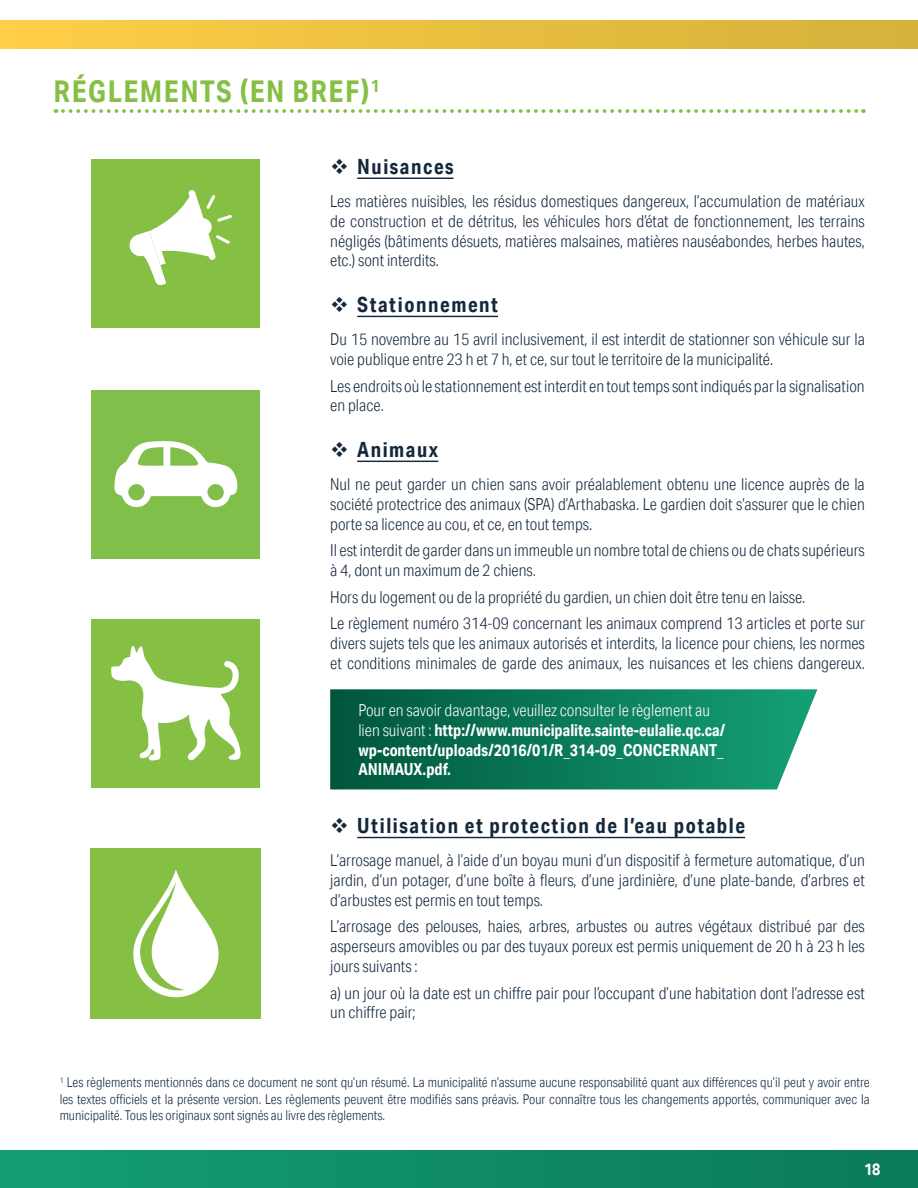
<style>
.page{position:relative;width:918px;height:1188px;background:#fff}
.page>*{position:absolute;margin:0;border:0;box-sizing:border-box;transform-origin:0 0}
.t1{font:700 30px "Aktiv Grotesk Cd";letter-spacing:.05em;color:#85c044}
.t2{font:700 21px "Aktiv Grotesk Cd";letter-spacing:.075em;color:#14273c}
.t3{font:300 16.5px/19.8px "Aktiv Grotesk Cd";color:#14273c}
.t4{font:700 16.5px/19.8px "Aktiv Grotesk Cd";color:#fff}
.t5{font:300 13.5px/16.2px "Aktiv Grotesk Cd";color:#14273c;text-align:justify}
.s1{font-weight:300}
</style>
<div class="page">
<div style="left:0;top:21px;width:918px;height:28px;background:linear-gradient(to right,#ffcf47,#d5b13a)"></div>
<div style="left:0;top:1151px;width:918px;height:37px;background:linear-gradient(to right,#149e74,#0a7a58)"></div>
<svg style="left:63px;top:109px;width:801px;height:4px"></svg>
<div style="left:91px;top:159px;width:169px;height:169px;background:#85c044"></div>
<svg style="left:129px;top:190px;width:103px;height:96px"></svg>
<div style="left:194px;top:218px;width:18px;height:18px;background:#fff;border-radius:50%"></div>
<hr style="left:357px;top:178px;width:97px;height:1px;background:#14273c">
<hr style="left:357px;top:316px;width:141px;height:1px;background:#14273c">
<hr style="left:357px;top:461px;width:81px;height:1px;background:#14273c">
<hr style="left:357px;top:837px;width:388px;height:1px;background:#14273c">
<div style="left:91px;top:390px;width:169px;height:169px;background:#80bf49"></div>
<svg style="left:114px;top:441px;width:123px;height:67px"></svg>
<div style="left:91px;top:848px;width:170px;height:170px;background:#85c044"></div>
<svg style="left:133px;top:869px;width:86px;height:128px"></svg>
<svg style="left:330px;top:689px;width:487px;height:100px;background:#147f5e"></svg>
<div style="left:91px;top:619px;width:169px;height:169px;background:#85c044"></div>
<svg style="left:111px;top:646px;width:130px;height:115px"></svg>
<h1 class="t1" style="left:54px;top:73px;width:328px">RÉGLEMENTS (EN BREF)<sup>1</sup></h1>
<p class="t2" style="left:357px;top:153px;width:98px">Nuisances</p>
<p class="t3" style="left:330px;top:191px;width:536px;text-align:justify">Les matières nuisibles, les résidus domestiques dangereux, l’accumulation de matériaux de construction et de détritus, les véhicules hors d’état de fonctionnement, les terrains négligés (bâtiments désuets, matières malsaines, matières nauséabondes, herbes hautes, etc.) sont interdits.</p>
<p class="t2" style="left:357px;top:292px;width:142px">Stationnement</p>
<p class="t3" style="left:330px;top:329px;width:536px">Du 15 novembre au 15 avril inclusivement, il est interdit de stationner son véhicule sur la voie publique entre 23 h et 7 h, et ce, sur tout le territoire de la municipalité.</p>
<p class="t3" style="left:330px;top:376px;width:536px">Les endroits où le stationnement est interdit en tout temps sont indiqués par la signalisation en place.</p>
<p class="t2" style="left:357px;top:436px;width:83px">Animaux</p>
<p class="t3" style="left:330px;top:474px;width:536px;text-align:justify">Nul ne peut garder un chien sans avoir préalablement obtenu une licence auprès de la société protectrice des animaux (SPA) d’Arthabaska. Le gardien doit s’assurer que le chien porte sa licence au cou, et ce, en tout temps.</p>
<p class="t3" style="left:330px;top:540px;width:536px">Il est interdit de garder dans un immeuble un nombre total de chiens ou de chats supérieurs à 4, dont un maximum de 2 chiens.</p>
<p class="t3" style="left:330px;top:583px;width:536px;line-height:26.5px">Hors du logement ou de la propriété du gardien, un chien doit être tenu en laisse.<br>Le règlement numéro 314-09 concernant les animaux comprend 13 articles et porte sur</p>
<p class="t3" style="left:330px;top:633px;width:536px">divers sujets tels que les animaux autorisés et interdits, la licence pour chiens, les normes et conditions minimales de garde des animaux, les nuisances et les chiens dangereux.</p>
<p class="t4" style="left:358px;top:700px;width:368px"><span class="s1">Pour en savoir davantage, veuillez consulter le règlement au lien suivant :</span> http://www.municipalite.sainte-eulalie.qc.ca/ wp-content/uploads/2016/01/R_314-09_CONCERNANT_ ANIMAUX.pdf.</p>
<p class="t2" style="left:357px;top:813px;width:389px">Utilisation et protection de l’eau potable</p>
<p class="t3" style="left:330px;top:851px;width:536px;text-align:justify">L’arrosage manuel, à l’aide d’un boyau muni d’un dispositif à fermeture automatique, d’un jardin, d’un potager, d’une boîte à fleurs, d’une jardinière, d’une plate-bande, d’arbres et d’arbustes est permis en tout temps.</p>
<p class="t3" style="left:330px;top:917px;width:536px;text-align:justify">L’arrosage des pelouses, haies, arbres, arbustes ou autres végétaux distribué par des asperseurs amovibles ou par des tuyaux poreux est permis uniquement de 20 h à 23 h les jours suivants :</p>
<p class="t3" style="left:330px;top:983px;width:536px">a) un jour où la date est un chiffre pair pour l’occupant d’une habitation dont l’adresse est un chiffre pair;</p>
<p class="t5" style="left:60px;top:1075px;width:812px"><sup>1</sup> Les règlements mentionnés dans ce document ne sont qu’un résumé. La municipalité n’assume aucune responsabilité quant aux différences qu’il peut y avoir entre les textes officiels et la présente version. Les règlements peuvent être modifiés sans préavis. Pour connaître tous les changements apportés, communiquer avec la municipalité. Tous les originaux sont signés au livre des règlements.</p>
<p class="t4" style="left:864px;top:1159px;width:18px">18</p>
</div>
